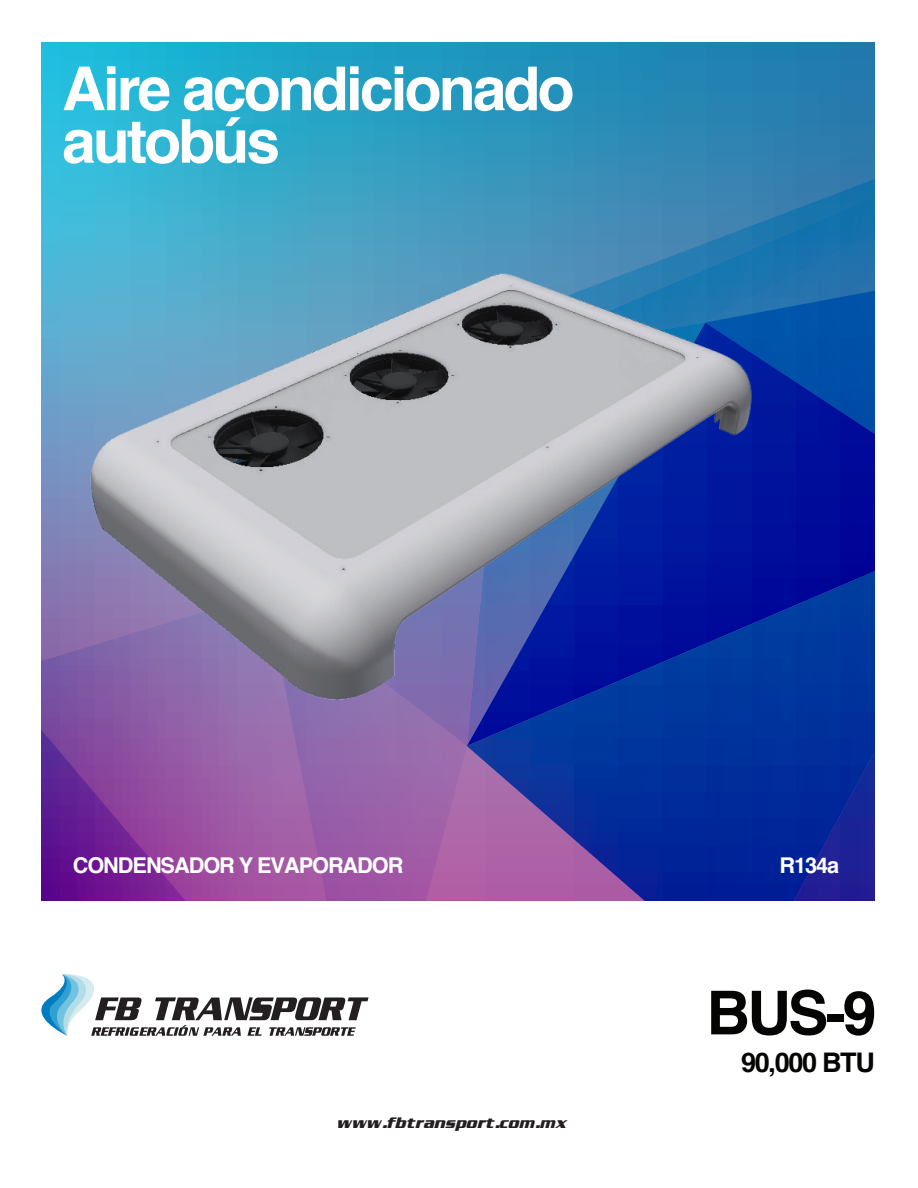
<style>
.page{position:relative;width:918px;height:1188px;background:#fff}
.page>*{position:absolute;margin:0;border:0;box-sizing:border-box;transform-origin:0 0}
.t1{font:700 60.6px/52.5px "Helvetica";letter-spacing:-.05em;color:#fff}
.t2{font:700 60.6px "Helvetica";color:#040503}
.t3{font:700 27px "Helvetica";letter-spacing:-.05em;color:#050504}
.t4{font:700 21.75px "Helvetica";letter-spacing:-.05em;color:#fff}
.t5{font:italic 700 15.15px "Enter Sansman";letter-spacing:.015em;color:#231f20}
</style>
<div class="page">
<svg style="left:41px;top:42px;width:273px;height:217px;background:#31b3d2"></svg>
<svg style="left:314px;top:42px;width:561px;height:235px;background:#2f8db7"></svg>
<svg style="left:41px;top:725px;width:226px;height:176px;background:#87419d"></svg>
<svg style="left:267px;top:725px;width:200px;height:176px;background:#9d61a8"></svg>
<svg style="left:467px;top:517px;width:408px;height:384px;background:#24359c"></svg>
<img style="left:41px;top:259px;width:824px;height:466px">
<svg style="left:41px;top:974px;width:328px;height:62px"></svg>
<h1 class="t1" style="left:62px;top:63px;width:514px">Aire acondicionado autobús</h1>
<p class="t4" style="left:73px;top:847px;width:332px">CONDENSADOR Y EVAPORADOR</p>
<p class="t5" style="left:337px;top:1115px;width:231px">www.fbtransport.com.mx</p>
<p class="t4" style="left:780px;top:847px;width:61px">R134a</p>
<h1 class="t2" style="left:706px;top:964px;width:171px">BUS-9</h1>
<p class="t3" style="left:741px;top:1041px;width:135px">90,000 BTU</p>
</div>
